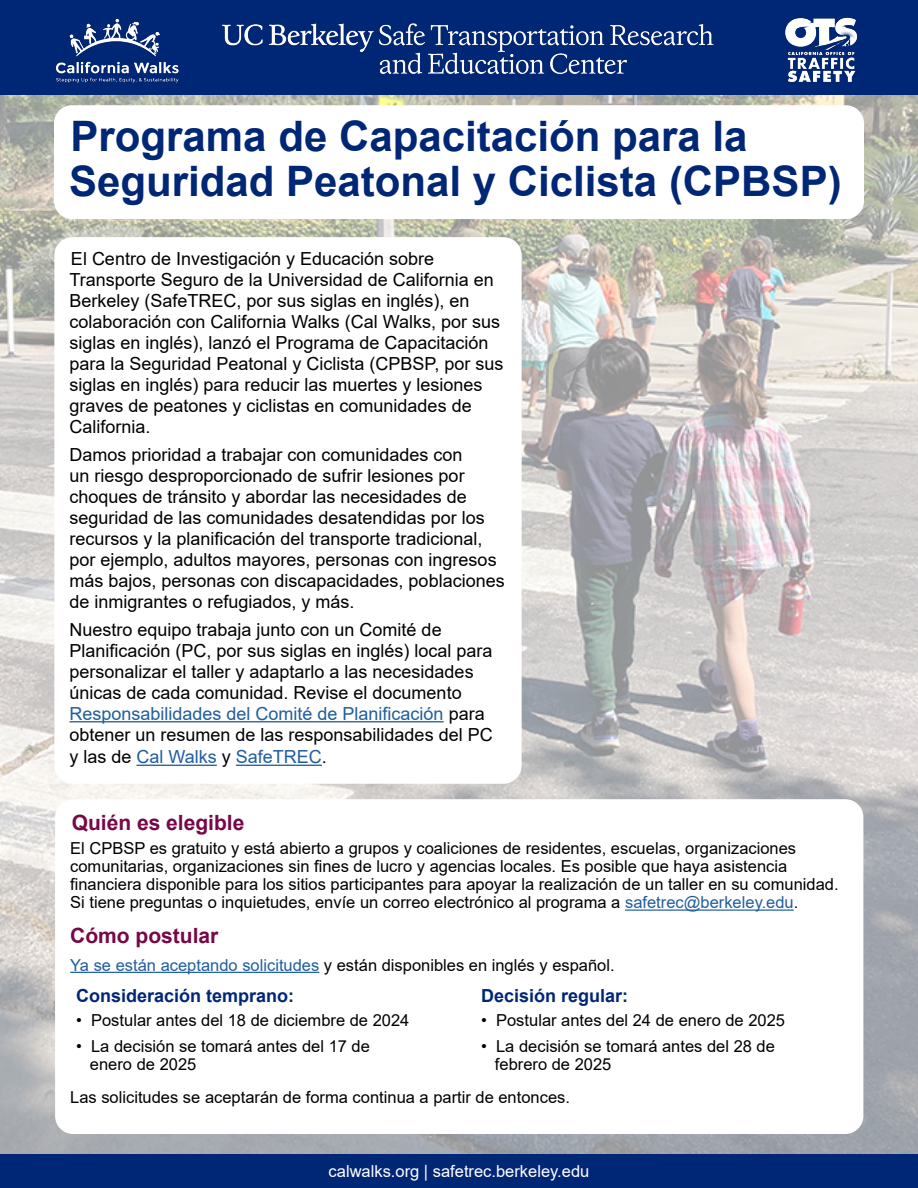
<style>
.page{position:relative;width:918px;height:1188px;background:#fff}
.page>*{position:absolute;margin:0;border:0;box-sizing:border-box;transform-origin:0 0}
.Cover_Title{font:700 42px/45px "Arial";color:#002676}
.bolded_normal{font:700 21px "Arial";color:#770747}
.t1{font:18px/21px "Arial";color:#000}
.t2{font:700 18px "Arial";color:#002676}
.t3{font:16.5px/18px "Arial";color:#000}
.t4{font:16.5px "Arial";color:#fff}
.s1{color:#215e9e}
</style>
<div class="page">
<img style="left:0;top:94px;width:918px;height:1061px">
<div style="left:54px;top:237px;width:468px;height:547px;background:#fff;border-radius:18px"></div>
<hr style="left:69px;top:721px;width:375px;height:1px;background:#215e9e">
<hr style="left:137px;top:765px;width:80px;height:1px;background:#215e9e">
<hr style="left:236px;top:765px;width:86px;height:1px;background:#215e9e">
<div style="left:54px;top:105px;width:810px;height:114px;background:#fff;border-radius:18px"></div>
<div style="left:55px;top:799px;width:808px;height:335px;background:#fff;border-radius:18px"></div>
<hr style="left:625px;top:910px;width:169px;height:1px;background:#215e9e">
<hr style="left:70px;top:972px;width:249px;height:1px;background:#215e9e">
<div style="left:0;top:0;width:918px;height:94px;background:#002676"></div>
<div style="left:0;top:1155px;width:918px;height:33px;background:#002676"></div>
<img style="left:222px;top:23px;width:492px;height:52px">
<img style="left:785px;top:17px;width:73px;height:65px">
<img style="left:55px;top:18px;width:124px;height:65px">
<p class="Cover_Title" style="left:69px;top:114px;width:774px">Programa de Capacitación para la<br>Seguridad Peatonal y Ciclista (CPBSP)</p>
<p class="t1" style="left:69px;top:248px;width:435px">El Centro de Investigación y Educación sobre Transporte Seguro de la Universidad de California en Berkeley (SafeTREC, por sus siglas en inglés), en colaboración con California Walks (Cal Walks, por sus siglas en inglés), lanzó el Programa de Capacitación para la Seguridad Peatonal y Ciclista (CPBSP, por sus siglas en inglés) para reducir las muertes y lesiones graves de peatones y ciclistas en comunidades de California.</p>
<p class="t1" style="left:69px;top:444px;width:437px">Damos prioridad a trabajar con comunidades con<br>un riesgo desproporcionado de sufrir lesiones por choques de tránsito y abordar las necesidades de seguridad de las comunidades desatendidas por los recursos y la planificación del transporte tradicional, por ejemplo, adultos mayores, personas con ingresos más bajos, personas con discapacidades, poblaciones de inmigrantes o refugiados, y más.</p>
<p class="t1" style="left:69px;top:619px;width:425px">Nuestro equipo trabaja junto con un Comité de Planificación (PC, por sus siglas en inglés) local para personalizar el taller y adaptarlo a las necesidades únicas de cada comunidad. Revise el documento <span class="s1">Responsabilidades del Comité de Planificación</span> para obtener un resumen de las responsabilidades del PC y las de <span class="s1">Cal Walks</span> y <span class="s1">SafeTREC</span>.</p>
<p class="bolded_normal" style="left:72px;top:807px;width:174px">Quién es elegible</p>
<p class="t3" style="left:70px;top:839px;width:770px">El CPBSP es gratuito y está abierto a grupos y coaliciones de residentes, escuelas, organizaciones comunitarias, organizaciones sin fines de lucro y agencias locales. Es posible que haya asistencia financiera disponible para los sitios participantes para apoyar la realización de un taller en su comunidad.<br>Si tiene preguntas o inquietudes, envíe un correo electrónico al programa a <span class="s1">safetrec@berkeley.edu</span>.</p>
<p class="bolded_normal" style="left:70px;top:921px;width:150px">Cómo postular</p>
<p class="t3" style="left:70px;top:956px;width:546px"><span class="s1">Ya se están aceptando solicitudes</span> y están disponibles en inglés y español.</p>
<p class="t2" style="left:76px;top:983px;width:220px">Consideración temprano:</p>
<p class="t2" style="left:481px;top:983px;width:149px">Decisión regular:</p>
<p class="t3" style="left:76px;top:1012px;width:335px">• Postular antes del 18 de diciembre de 2024</p>
<p class="t3" style="left:481px;top:1012px;width:305px">• Postular antes del 24 de enero de 2025</p>
<p class="t3" style="left:90px;top:1037px;width:282px;text-indent:-14px">• La decisión se tomará antes del 17 de enero de 2025</p>
<p class="t3" style="left:495px;top:1037px;width:282px;text-indent:-14px">• La decisión se tomará antes del 28 de febrero de 2025</p>
<p class="t3" style="left:70px;top:1088px;width:501px">Las solicitudes se aceptarán de forma continua a partir de entonces.</p>
<p class="t4" style="left:329px;top:1160px;width:262px">calwalks.org | safetrec.berkeley.edu</p>
</div>
